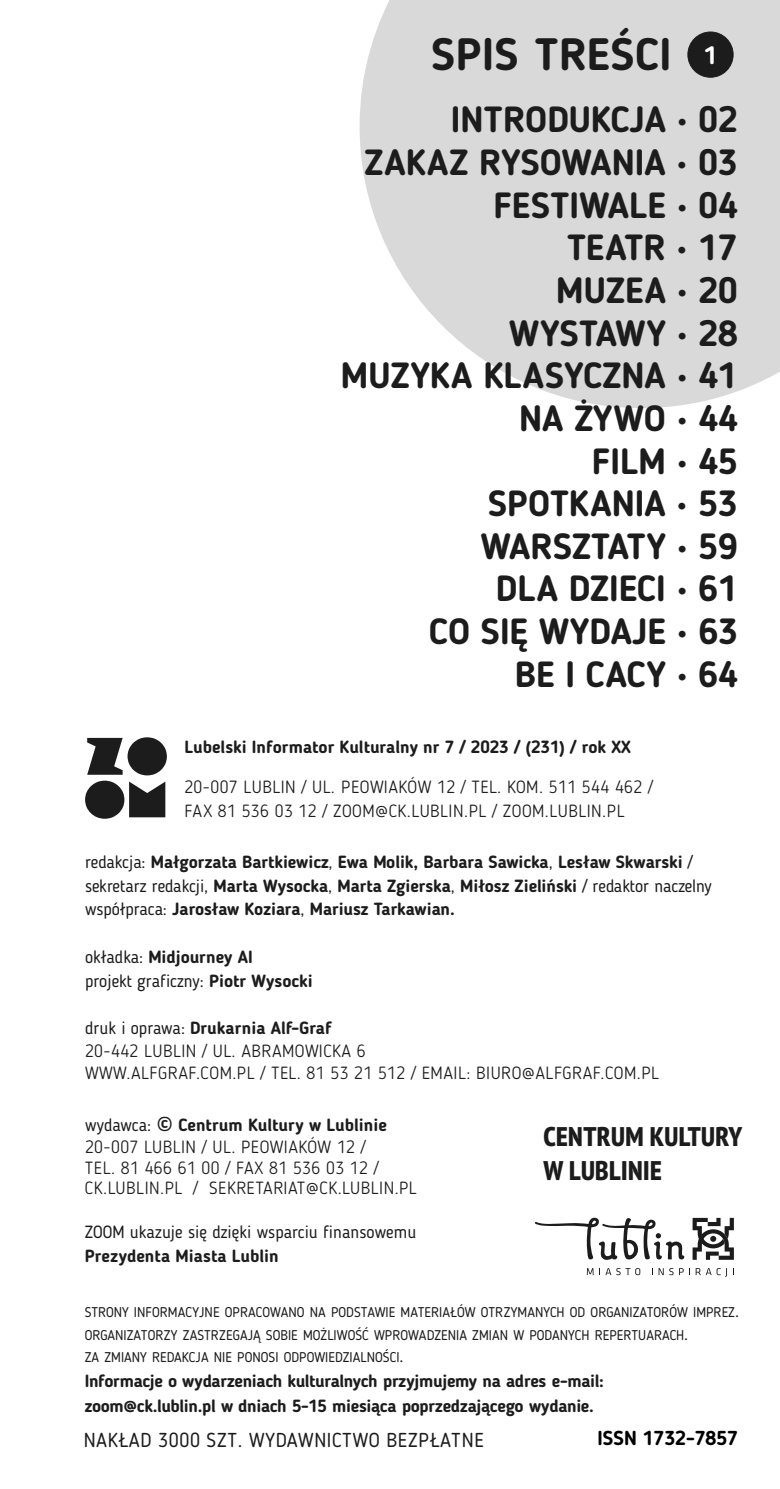
<style>
.page{position:relative;width:780px;height:1489px;background:#fff}
.page>*{position:absolute;margin:0;border:0;box-sizing:border-box;transform-origin:0 0}
.t1{font:700 45px "Blogger Sans";letter-spacing:.015em;color:#1c1c1c}
.t2{font:700 36.25px/42.5px "Blogger Sans";color:#1c1c1c;text-align:right}
.t3{font:700 27px/34px "PT Sans Pro";letter-spacing:.015em;color:#1c1c1c}
.t4{font:700 25px "Blogger Sans";color:#fff}
.t5{font:20px "Blogger Sans";letter-spacing:.03em;color:#1c1c1c}
.t6{font:700 20px "Blogger Sans";color:#000}
.t7{font:300 17.5px/21px "Blogger Sans";letter-spacing:.03em;color:#1c1c1c}
.t8{font:700 17.5px/23.8px "Blogger Sans";color:#1c1c1c}
.t9{font:700 17.5px/24.8px "Blogger Sans";letter-spacing:-.02em;color:#1c1c1c}
.t10{font:17.5px/23.8px "Blogger Sans";color:#1c1c1c}
.t11{font:14px/22.5px "Blogger Sans";color:#1c1c1c}
.s1{font-weight:400}
.s2{font-weight:700}
.s3{font-weight:700;font-size:22.5px}
.s4{font-size:17.5px}
</style>
<div class="page">
<svg style="left:359px;top:0;width:421px;height:408px;background:#ddd"></svg>
<svg style="left:692px;top:1217px;width:41px;height:42px"></svg>
<svg style="left:586px;top:1268px;width:7px;height:6px"></svg>
<svg style="left:599px;top:1268px;width:31px;height:7px"></svg>
<svg style="left:635px;top:1267px;width:5px;height:8px"></svg>
<svg style="left:636px;top:1268px;width:3px;height:6px"></svg>
<svg style="left:652px;top:1268px;width:11px;height:6px"></svg>
<svg style="left:669px;top:1268px;width:4px;height:7px"></svg>
<svg style="left:679px;top:1268px;width:4px;height:6px"></svg>
<svg style="left:689px;top:1268px;width:38px;height:8px"></svg>
<svg style="left:535px;top:1217px;width:149px;height:42px"></svg>
<div style="left:687px;top:32px;width:46px;height:45px;background:#1c1c1c;border:1px solid #1c1c1c;border-radius:50%"></div>
<svg style="left:85px;top:737px;width:82px;height:81px"></svg>
<h1 class="t1" style="left:431px;top:36px;width:241px">SPIS TREŚCI</h1>
<h3 class="t4" style="left:704px;top:45px;width:15px">1</h3>
<h2 class="t2" style="left:341px;top:102px;width:398px">INTRODUKCJA • 02<br>ZAKAZ RYSOWANIA • 03<br>FESTIWALE • 04<br>TEATR • 17<br>MUZEA • 20<br>WYSTAWY • 28<br>MUZYKA KLASYCZNA • 41<br>NA ŻYWO • 44<br>FILM • 45<br>SPOTKANIA • 53<br>WARSZTATY • 59<br>DLA DZIECI • 61<br>CO SIĘ WYDAJE • 63<br>BE I CACY • 64</h2>
<p class="t8" style="left:184px;top:736px;width:448px">Lubelski Informator Kulturalny nr 7 / 2023 / (231) / rok XX</p>
<p class="t7" style="left:184px;top:777px;width:470px;line-height:23.8px">20-007 LUBLIN / UL. PEOWIAKÓW 12 / TEL. KOM. 511 544 462 /<br>FAX 81 536 03 12 / ZOOM@CK.LUBLIN.PL / ZOOM.LUBLIN.PL</p>
<p class="t8" style="left:85px;top:851px;width:628px"><span class="s1">redakcja:</span> Małgorzata Bartkiewicz<span class="s1">,</span> Ewa Molik, Barbara Sawicka<span class="s1">,</span> Lesław Skwarski <span class="s1">/ sekretarz redakcji,</span> Marta Wysocka<span class="s1">,</span> Marta Zgierska<span class="s1">,</span> Miłosz Zieliński <span class="s1">/ redaktor naczelny współpraca:</span> Jarosław Koziara<span class="s1">,</span> Mariusz Tarkawian.</p>
<p class="t10" style="left:85px;top:946px;width:229px">okładka: <span class="s2">Midjourney AI<br></span>projekt graficzny: <span class="s2">Piotr Wysocki</span></p>
<p class="t7" style="left:85px;top:1018px;width:575px;line-height:22.5px"><span class="s1">druk i oprawa:</span> <span class="s2">Drukarnia Alf-Graf<br></span>20-442 LUBLIN / UL. ABRAMOWICKA 6<br>WWW.ALFGRAF.COM.PL / TEL. 81 53 21 512 / EMAIL: BIURO@ALFGRAF.COM.PL</p>
<p class="t7" style="left:85px;top:1116px;width:333px"><span class="s1">wydawca:</span> <span class="s3">©</span> <span class="s2">Centrum Kultury w Lublinie </span>20-007 LUBLIN / UL. PEOWIAKÓW 12 /<br>TEL. 81 466 61 00 / FAX 81 536 03 12 / CK.LUBLIN.PL / SEKRETARIAT@CK.LUBLIN.PL</p>
<p class="t10" style="left:85px;top:1221px;width:333px">ZOOM ukazuje się dzięki wsparciu finansowemu</p>
<p class="t8" style="left:85px;top:1245px;width:195px">Prezydenta Miasta Lublin</p>
<h3 class="t3" style="left:543px;top:1121px;width:200px">CENTRUM KULTURY<br>W LUBLINIE</h3>
<p class="t11" style="left:85px;top:1302px;width:656px">STRONY INFORMACYJNE OPRACOWANO NA PODSTAWIE MATERIAŁÓW OTRZYMANYCH OD ORGANIZATORÓW IMPREZ<span class="s4">.<br></span>ORGANIZATORZY ZASTRZEGAJĄ SOBIE MOŻLIWOŚĆ WPROWADZENIA ZMIAN W PODANYCH REPERTUARACH<span class="s4">.<br></span>ZA ZMIANY REDAKCJA NIE PONOSI ODPOWIEDZIALNOŚCI<span class="s4">.</span></p>
<p class="t9" style="left:85px;top:1369px;width:520px">Informacje o wydarzeniach kulturalnych przyjmujemy na adres e-mail: zoom@ck.lublin.pl w dniach 5-15 miesiąca poprzedzającego wydanie.</p>
<p class="t5" style="left:84px;top:1431px;width:401px">NAKŁAD 3000 SZT. WYDAWNICTWO BEZPŁATNE</p>
<p class="t6" style="left:597px;top:1429px;width:142px">ISSN 1732-7857</p>
</div>
